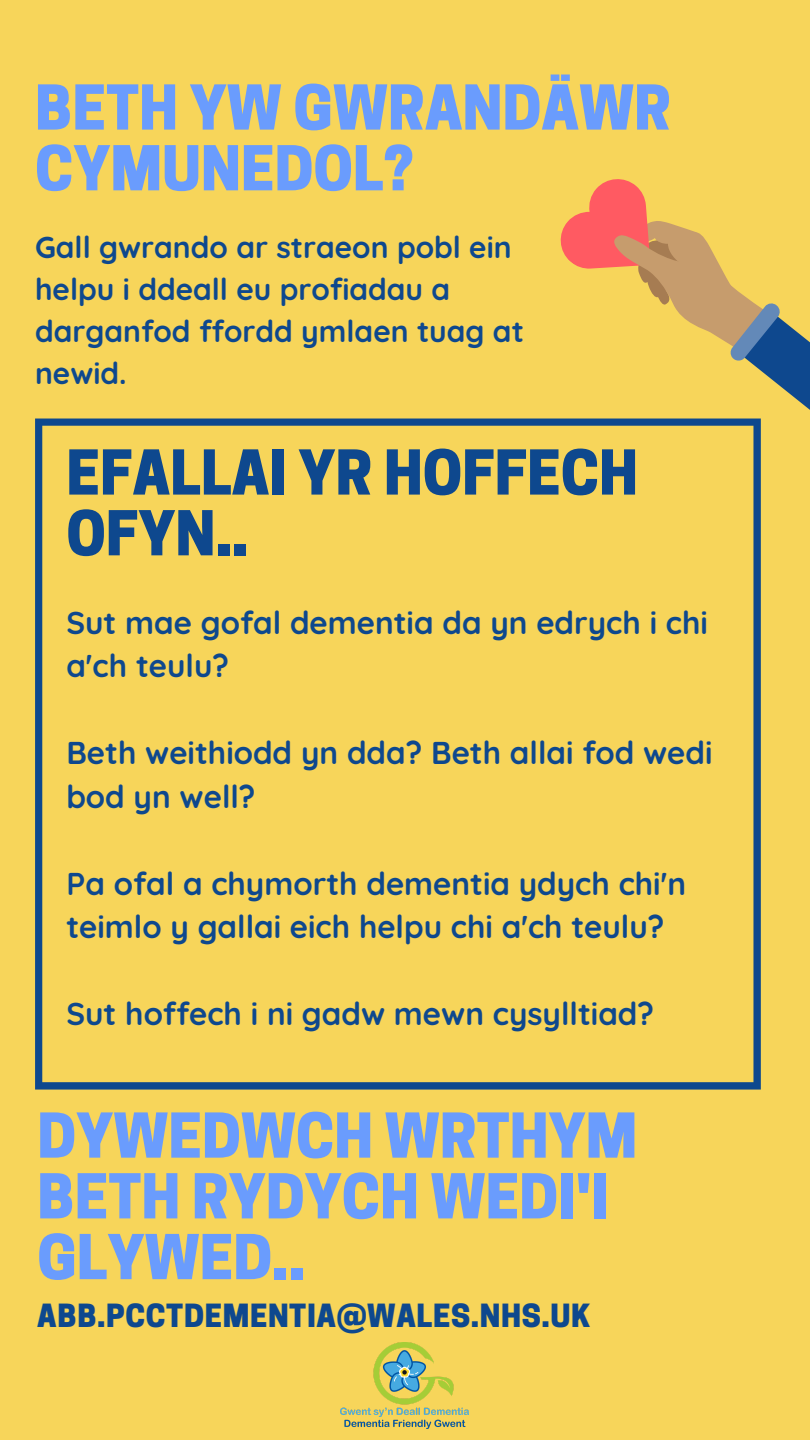
<style>
.page{position:relative;width:810px;height:1440px;background:#f7d55a}
.page>*{position:absolute;margin:0;border:0;box-sizing:border-box;transform-origin:0 0}
.t1{font:800 58px/60.8px "Cooper Hewitt";color:#6a9cfd}
.t2{font:800 58px/60.8px "Cooper Hewitt";color:#0e488e}
.t3{font:700 31.4px/43.5px "Quicksand";color:#0e488e}
.t4{font:700 30px/42px "Quicksand";color:#0e488e}
.t5{font:800 30px "Cooper Hewitt";letter-spacing:.02em;color:#0e488e}
</style>
<div class="page">
<svg style="left:35px;top:419px;width:726px;height:671px"></svg>
<svg style="left:549px;top:179px;width:261px;height:252px"></svg>
<img style="left:341px;top:1343px;width:128px;height:86px">
<h1 class="t1" style="left:35px;top:85px;width:637px">BETH YW GWRANDÄWR<br>CYMUNEDOL?</h1>
<p class="t4" style="left:35px;top:226px;width:490px">Gall gwrando ar straeon pobl ein helpu i ddeall eu profiadau a darganfod ffordd ymlaen tuag at newid.</p>
<p class="t2" style="left:66px;top:450px;width:573px">EFALLAI YR HOFFECH<br>OFYN..</p>
<p class="t3" style="left:66px;top:600px;width:643px">Sut mae gofal dementia da yn edrych i chi a'ch teulu?</p>
<h1 class="t3" style="left:66px;top:731px;width:648px">Beth weithiodd yn dda? Beth allai fod wedi bod yn well?</h1>
<p class="t3" style="left:66px;top:861px;width:621px">Pa ofal a chymorth dementia ydych chi'n teimlo y gallai eich helpu chi a'ch teulu?</p>
<p class="t3" style="left:66px;top:992px;width:589px">Sut hoffech i ni gadw mewn cysylltiad?</p>
<p class="t1" style="left:37px;top:1113px;width:601px">DYWEDWCH WRTHYM<br>BETH RYDYCH WEDI'I<br>GLYWED..</p>
<h1 class="t5" style="left:37px;top:1305px;width:555px">ABB.PCCTDEMENTIA@WALES.NHS.UK</h1>
</div>
